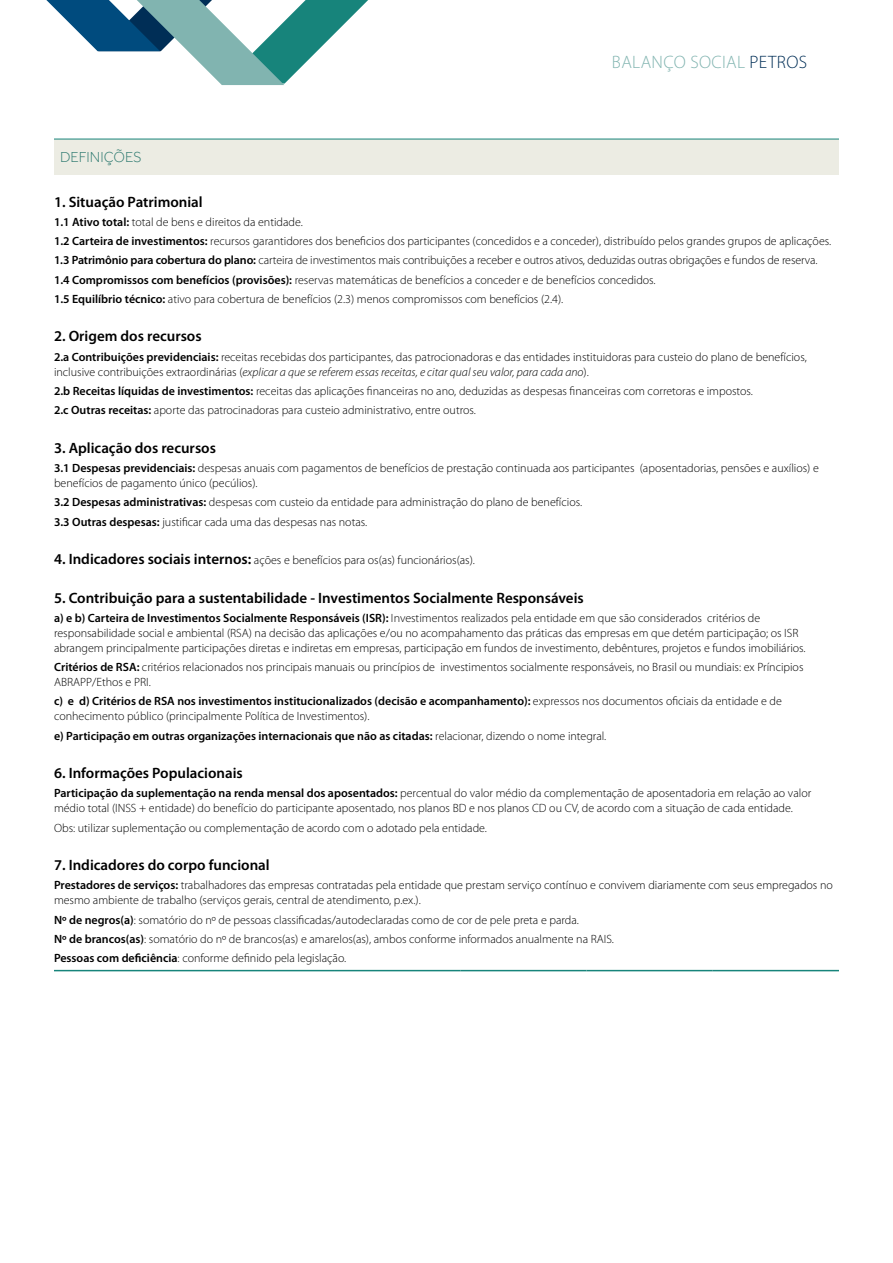
<style>
.page{position:relative;width:893px;height:1263px;background:#fff}
.page>*{position:absolute;margin:0;border:0;box-sizing:border-box;transform-origin:0 0}
.t1{font:300 18px "Myriad Pro";letter-spacing:.02em;color:#81b4b0}
.t2{font:600 15px "Myriad Pro";color:#000}
.t3{font:300 15px "Effra";color:#2e7a70}
.t4{font:300 12px/19.2px "Myriad Pro";color:#000}
.t5{font:600 12px "Myriad Pro";color:#000}
.s1{color:#002e56}
.s2{font-weight:600}
.s3{font-style:italic}
.s4{font-weight:600;font-size:15px}
.s5{font-weight:300}
</style>
<div class="page">
<svg style="left:46px;top:0;width:322px;height:85px"></svg>
<hr style="left:54px;top:970px;width:280px;height:1px;background:#17847b">
<hr style="left:334px;top:970px;width:126px;height:1px;background:#17847b">
<hr style="left:460px;top:970px;width:126px;height:1px;background:#17847b">
<hr style="left:586px;top:970px;width:127px;height:1px;background:#17847b">
<hr style="left:713px;top:970px;width:126px;height:1px;background:#17847b">
<div style="left:54px;top:139px;width:785px;height:35px;background:#ecece3"></div>
<hr style="left:54px;top:139px;width:785px;height:1px;background:#17847b">
<h1 class="t1" style="left:612px;top:51px;width:197px">BALANÇO SOCIAL <span class="s1">PETROS</span></h1>
<p class="t3" style="left:60px;top:148px;width:83px">DEFINIÇÕES</p>
<p class="t2" style="left:54px;top:193px;width:150px">1. Situação Patrimonial</p>
<p class="t4" style="left:54px;top:212px;width:779px"><span class="s2">1.1 Ativo total:</span> total de bens e direitos da entidade.<br><span class="s2">1.2 Carteira de investimentos:</span> recursos garantidores dos beneficios dos participantes (concedidos e a conceder), distribuído pelos grandes grupos de aplicações.<br><span class="s2">1.3 Patrimônio para cobertura do plano:</span> carteira de investimentos mais contribuições a receber e outros ativos, deduzidas outras obrigações e fundos de reserva.<br><span class="s2">1.4 Compromissos com benefícios (provisões):</span> reservas matemáticas de benefícios a conceder e de benefícios concedidos.<br><span class="s2">1.5 Equilíbrio técnico:</span> ativo para cobertura de benefícios (2.3) menos compromissos com benefícios (2.4).</p>
<p class="t2" style="left:54px;top:328px;width:149px">2. Origem dos recursos</p>
<p class="t4" style="left:54px;top:349px;width:754px;line-height:15px"><span class="s2">2.a Contribuições previdenciais:</span> receitas recebidas dos participantes, das patrocionadoras e das entidades instituidoras para custeio do plano de benefícios, inclusive contribuições extraordinárias (<span class="s3">explicar a que se referem essas receitas, e citar qual seu valor, para cada ano</span>).</p>
<p class="t4" style="left:54px;top:381px;width:701px"><span class="s2">2.b Receitas líquidas de investimentos:</span> receitas das aplicações financeiras no ano, deduzidas as despesas financeiras com corretoras e impostos.<br><span class="s2">2.c Outras receitas:</span> aporte das patrocinadoras para custeio administrativo, entre outros.</p>
<p class="t2" style="left:54px;top:439px;width:163px">3. Aplicação dos recursos</p>
<p class="t4" style="left:54px;top:460px;width:766px;line-height:15px"><span class="s2">3.1 Despesas previdenciais:</span> despesas anuais com pagamentos de benefícios de prestação continuada aos participantes (aposentadorias, pensões e auxílios) e benefícios de pagamento único (pecúlios).</p>
<p class="t4" style="left:54px;top:492px;width:530px"><span class="s2">3.2 Despesas administrativas:</span> despesas com custeio da entidade para administração do plano de benefícios.<br><span class="s2">3.3 Outras despesas:</span> justificar cada uma das despesas nas notas.</p>
<p class="t4" style="left:54px;top:550px;width:423px"><span class="s4">4. Indicadores sociais internos:</span> ações e benefícios para os(as) funcionários(as).</p>
<p class="t2" style="left:54px;top:589px;width:531px">5. Contribuição para a sustentabilidade - Investimentos Socialmente Responsáveis</p>
<p class="t4" style="left:54px;top:610px;width:753px;line-height:15px"><span class="s2">a) e b) Carteira de Investimentos Socialmente Responsáveis (ISR):</span> Investimentos realizados pela entidade em que são considerados critérios de responsabilidade social e ambiental (RSA) na decisão das aplicações e/ou no acompahamento das práticas das empresas em que detém participação; os ISR abrangem principalmente participações diretas e indiretas em empresas, participação em fundos de investimento, debêntures, projetos e fundos imobiliários.</p>
<p class="t4" style="left:54px;top:659px;width:751px;line-height:15px"><span class="s2">Critérios de RSA:</span> critérios relacionados nos principais manuais ou princípios de investimentos socialmente responsáveis, no Brasil ou mundiais: ex Príncipios<br>ABRAPP/Ethos e PRI.</p>
<p class="t4" style="left:54px;top:694px;width:729px;line-height:15px"><span class="s2">c) e d) Critérios de RSA nos investimentos institucionalizados (decisão e acompanhamento):</span> expressos nos documentos oficiais da entidade e de conhecimento público (principalmente Política de Investimentos).</p>
<p class="t5" style="left:54px;top:729px;width:554px">e) Participação em outras organizações internacionais que não as citadas: <span class="s5">relacionar, dizendo o nome integral.</span></p>
<p class="t2" style="left:54px;top:765px;width:190px">6. Informações Populacionais</p>
<p class="t4" style="left:54px;top:786px;width:759px;line-height:15px"><span class="s2">Participação da suplementação na renda mensal dos aposentados:</span> percentual do valor médio da complementação de aposentadoria em relação ao valor médio total (INSS + entidade) do benefício do participante aposentado, nos planos BD e nos planos CD ou CV, de acordo com a situação de cada entidade.</p>
<p class="t4" style="left:54px;top:818px;width:435px">Obs: utilizar suplementação ou complementação de acordo com o adotado pela entidade.</p>
<p class="t2" style="left:54px;top:857px;width:217px">7. Indicadores do corpo funcional</p>
<p class="t4" style="left:54px;top:878px;width:780px;line-height:15px"><span class="s2">Prestadores de serviços:</span> trabalhadores das empresas contratadas pela entidade que prestam serviço contínuo e convivem diariamente com seus empregados no mesmo ambiente de trabalho (serviços gerais, central de atendimento, p.ex.).</p>
<p class="t4" style="left:54px;top:910px;width:562px"><span class="s2">Nº de negros(a)</span>: somatório do nº de pessoas classificadas/autodeclaradas como de cor de pele preta e parda.<br><span class="s2">Nº de brancos(as)</span>: somatório do nº de brancos(as) e amarelos(as), ambos conforme informados anualmente na RAIS.<br><span class="s2">Pessoas com deficiência</span>: conforme definido pela legislação.</p>
</div>
